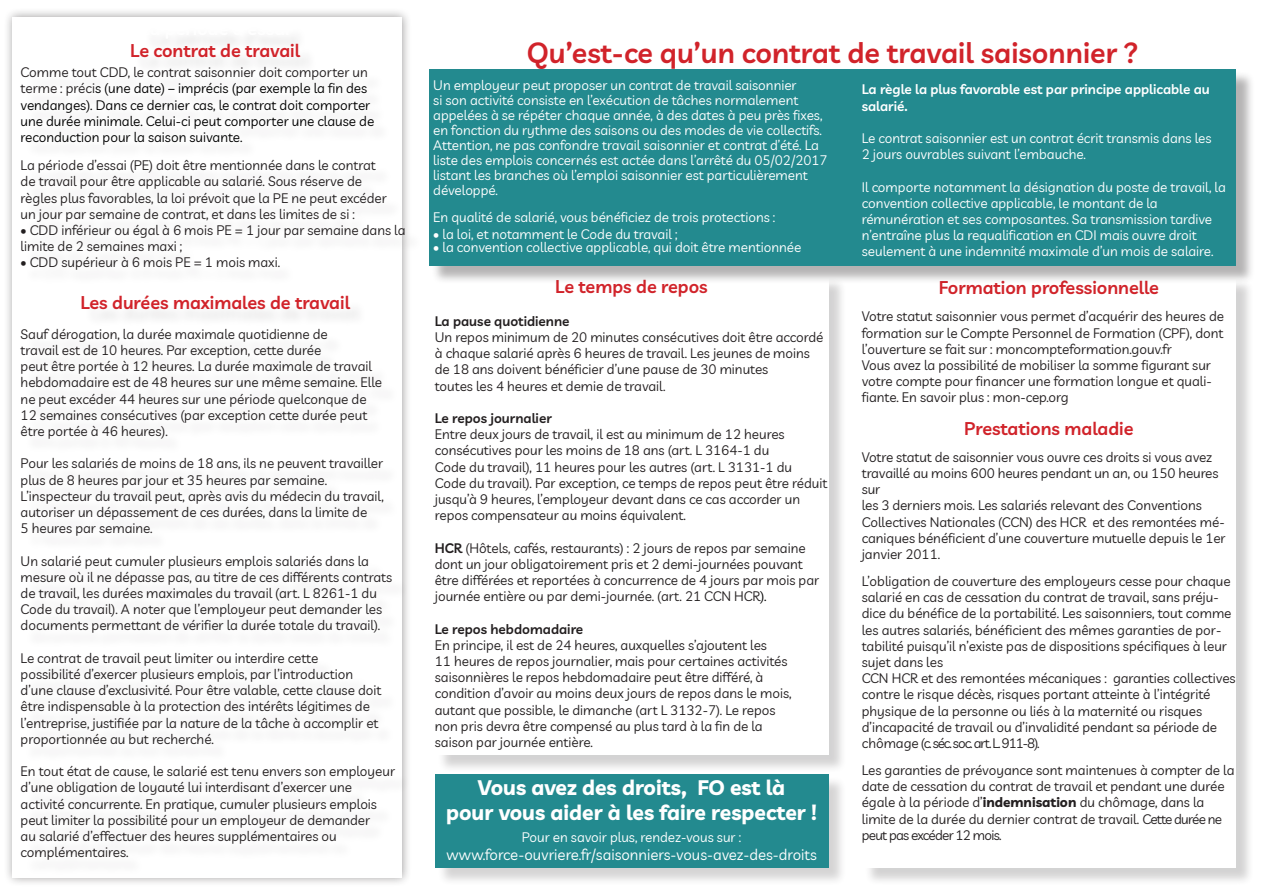
<style>
.page{position:relative;width:1263px;height:893px;background:#fff}
.page>*{position:absolute;margin:0;border:0;box-sizing:border-box;transform-origin:0 0}
.t1{font:600 28.5px "Livvic";color:#d1232a}
.t2{font:700 21px/25.2px "Livvic";color:#fff;text-align:center}
.t3{font:600 18px "Livvic";color:#d1232a}
.t4{font:15px "Livvic";color:#fff}
.t5{font:13.5px/16.2px "Livvic";color:#231f20}
.t6{font:13.5px/15px "Livvic";color:#fff}
.t7{font:13.5px/16.2px "Livvic";color:#000}
.t8{font:600 13.5px/16.2px "Livvic";color:#fff}
.t9{font:600 13.5px "Livvic";color:#231f20}
.s1{color:#231f20}
.s2{font-weight:600}
.s3{color:#000}
.s4{font-weight:700}
</style>
<div class="page">
<div style="left:437px;top:278px;width:410px;height:495px;background:#231f20;opacity:.2"></div>
<div style="left:435px;top:275px;width:393px;height:480px;background:#fff"></div>
<div style="left:3px;top:7px;width:409px;height:880px;background:#231f20;opacity:.75"></div>
<div style="left:13px;top:17px;width:389px;height:860px;background:#fff"></div>
<div style="left:437px;top:776px;width:410px;height:110px;background:#231f20;opacity:.19"></div>
<div style="left:435px;top:774px;width:393px;height:93px;background:#238a8f"></div>
<div style="left:24px;top:25px;width:399px;height:852px;background:#fcfcfc"></div>
<div style="left:864px;top:278px;width:390px;height:608px;background:#231f20;opacity:.3"></div>
<div style="left:862px;top:276px;width:374px;height:591px;background:#fff"></div>
<div style="left:432px;top:71px;width:823px;height:213px;background:#231f20;opacity:.34"></div>
<div style="left:429px;top:69px;width:807px;height:197px;background:#238a8f"></div>
<h3 class="t3" style="left:130px;top:37px;width:171px">Le contrat de travail</h3>
<p class="t7" style="left:21px;top:63px;width:355px"><span class="s1">Comme tout CDD, le contrat saisonnier doit comporter un terme : préci</span>s (une date) – imprécis (par exemple la fin des vendanges). Dans ce dernier cas, le contrat doit comporter une durée minimale. Celui-ci peut comporter une clause de reconduction pour la saison suivante.</p>
<p class="t5" style="left:21px;top:156px;width:368px">La période d’essai (PE) doit être mentionnée dans le contrat de travail pour être applicable au salarié. Sous réserve de règles plus favorables, la loi prévoit que la PE ne peut excéder un jour par semaine de contrat, et dans les limites de si :</p>
<p class="t5" style="left:21px;top:221px;width:386px">• CDD inférieur ou égal à 6 mois PE = 1 jour par semaine dans la limite de 2 semaines maxi ;</p>
<p class="t5" style="left:21px;top:254px;width:261px">• CDD supérieur à 6 mois PE = 1 mois maxi.</p>
<h3 class="t3" style="left:80px;top:289px;width:271px">Les durées maximales de travail</h3>
<p class="t5" style="left:21px;top:325px;width:363px">Sauf dérogation, la durée maximale quotidienne de<br>travail est de 10 heures. Par exception, cette durée<br>peut être portée à 12 heures. La durée maximale de travail hebdomadaire est de 48 heures sur une même semaine. Elle ne peut excéder 44 heures sur une période quelconque de 12 semaines consécutives (par exception cette durée peut être portée à 46 heures).</p>
<p class="t5" style="left:21px;top:455px;width:365px">Pour les salariés de moins de 18 ans, ils ne peuvent travailler plus de 8 heures par jour et 35 heures par semaine.<br>L’inspecteur du travail peut, après avis du médecin du travail, autoriser un dépassement de ces durées, dans la limite de<br>5 heures par semaine.</p>
<p class="t5" style="left:21px;top:552px;width:373px">Un salarié peut cumuler plusieurs emplois salariés dans la mesure où il ne dépasse pas, au titre de ces différents contrats de travail, les durées maximales du travail (art. L 8261-1 du Code du travail). A noter que l’employeur peut demander les documents permettant de vérifier la durée totale du travail).</p>
<p class="t5" style="left:21px;top:649px;width:362px">Le contrat de travail peut limiter ou interdire cette possibilité d’exercer plusieurs emplois, par l’introduction d’une clause d’exclusivité. Pour être valable, cette clause doit être indispensable à la protection des intérêts légitimes de l’entreprise, justifiée par la nature de la tâche à accomplir et proportionnée au but recherché.</p>
<p class="t5" style="left:21px;top:762px;width:376px">En tout état de cause, le salarié est tenu envers son employeur d’une obligation de loyauté lui interdisant d’exercer une activité concurrente. En pratique, cumuler plusieurs emplois peut limiter la possibilité pour un employeur de demander<br>au salarié d’effectuer des heures supplémentaires ou complémentaires.</p>
<h1 class="t1" style="left:527px;top:31px;width:614px">Qu’est-ce qu’un contrat de travail saisonnier ?</h1>
<p class="t6" style="left:433px;top:77px;width:396px">Un employeur peut proposer un contrat de travail saisonnier<br>si son activité consiste en l’exécution de tâches normalement appelées à se répéter chaque année, à des dates à peu près fixes, en fonction du rythme des saisons ou des modes de vie collectifs.<br>Attention, ne pas confondre travail saisonnier et contrat d’été. La liste des emplois concernés est actée dans l’arrêté du 05/02/2017 listant les branches où l’emploi saisonnier est particulièrement développé.</p>
<p class="t6" style="left:433px;top:209px;width:343px">En qualité de salarié, vous bénéficiez de trois protections :</p>
<p class="t6" style="left:433px;top:225px;width:246px">• la loi, et notamment le Code du travail ;</p>
<p class="t6" style="left:433px;top:239px;width:369px">• la convention collective applicable, qui doit être mentionnée</p>
<h3 class="t3" style="left:555px;top:273px;width:154px">Le temps de repos</h3>
<p class="t9" style="left:435px;top:311px;width:136px">La pause quotidienne</p>
<p class="t5" style="left:435px;top:328px;width:390px">Un repos minimum de 20 minutes consécutives doit être accordé à chaque salarié après 6 heures de travail. Les jeunes de moins de 18 ans doivent bénéficier d’une pause de 30 minutes<br>toutes les 4 heures et demie de travail.</p>
<p class="t9" style="left:435px;top:408px;width:119px">Le repos journalier</p>
<p class="t5" style="left:435px;top:425px;width:394px">Entre deux jours de travail, il est au minimum de 12 heures consécutives pour les moins de 18 ans (art. L 3164-1 du<br>Code du travail), 11 heures pour les autres (art. L 3131-1 du<br>Code du travail). Par exception, ce temps de repos peut être réduit jusqu’à 9 heures, l’employeur devant dans ce cas accorder un repos compensateur au moins équivalent.</p>
<p class="t5" style="left:435px;top:539px;width:386px"><span class="s2">HCR</span> (Hôtels, cafés, restaurants) : 2 jours de repos par semaine dont un jour obligatoirement pris et 2 demi-journées pouvant être différées et reportées à concurrence de 4 jours par mois par journée entière ou par demi-journée. (art. 21 CCN HCR<span class="s3">).</span></p>
<p class="t9" style="left:435px;top:619px;width:150px">Le repos hebdomadaire</p>
<p class="t5" style="left:435px;top:636px;width:358px">En principe, il est de 24 heures, auxquelles s’ajoutent les<br>11 heures de repos journalier, mais pour certaines activités saisonnières le repos hebdomadaire peut être différé, à condition d’avoir au moins deux jours de repos dans le mois, autant que possible, le dimanche (art L 3132-7). Le repos non pris devra être compensé au plus tard à la fin de la saison par journée entière.</p>
<h2 class="t2" style="left:446px;top:773px;width:372px">Vous avez des droits, FO est là<br>pour vous aider à les faire respecter !</h2>
<p class="t6" style="left:522px;top:829px;width:221px">Pour en savoir plus, rendez-vous sur :</p>
<p class="t4" style="left:446px;top:843px;width:372px">www.force-ouvriere.fr/saisonniers-vous-avez-des-droits</p>
<p class="t8" style="left:862px;top:80px;width:350px">La règle la plus favorable est par principe applicable au salarié.</p>
<p class="t6" style="left:862px;top:129px;width:351px;line-height:16.2px">Le contrat saisonnier est un contrat écrit transmis dans les<br>2 jours ouvrables suivant l’embauche.</p>
<p class="t6" style="left:862px;top:178px;width:366px;line-height:16.2px">Il comporte notamment la désignation du poste de travail, la convention collective applicable, le montant de la rémunération et ses composantes. Sa transmission tardive n’entraîne plus la requalification en CDI mais ouvre droit seulement à une indemnité maximale d’un mois de salaire.</p>
<h3 class="t3" style="left:939px;top:274px;width:222px">Formation professionnelle</h3>
<p class="t5" style="left:862px;top:308px;width:364px">Votre statut saisonnier vous permet d’acquérir des heures de formation sur le Compte Personnel de Formation (CPF), dont l’ouverture se fait sur : moncompteformation.gouv.fr<br>Vous avez la possibilité de mobiliser la somme figurant sur votre compte pour financer une formation longue et quali&shy;fiante. En savoir plus : mon-cep.org</p>
<h3 class="t3" style="left:964px;top:415px;width:171px">Prestations maladie</h3>
<p class="t5" style="left:862px;top:448px;width:365px">Votre statut de saisonnier vous ouvre ces droits si vous avez travaillé au moins 600 heures pendant un an, ou 150 heures sur<br>les 3 derniers mois. Les salariés relevant des Conventions Collectives Nationales (CCN) des HCR et des remontées mé&shy;caniques bénéficient d’une couverture mutuelle depuis le 1er janvier 2011.</p>
<p class="t5" style="left:862px;top:572px;width:375px">L’obligation de couverture des employeurs cesse pour chaque salarié en cas de cessation du contrat de travail, sans préju&shy;dice du bénéfice de la portabilité. Les saisonniers, tout comme les autres salariés, bénéficient des mêmes garanties de por&shy;tabilité puisqu’il n’existe pas de dispositions spécifiques à leur sujet dans les<br>CCN HCR et des remontées mécaniques : garanties collectives contre le risque décès, risques portant atteinte à l’intégrité physique de la personne ou liés à la maternité ou risques d’incapacité de travail ou d’invalidité pendant sa période de chômage (c. séc. soc. art. L. 911-8).</p>
<p class="t5" style="left:862px;top:761px;width:374px">Les garanties de prévoyance sont maintenues à compter de la date de cessation du contrat de travail et pendant une durée égale à la période d’<span class="s4">indemnisation</span> du chômage, dans la limite de la durée du dernier contrat de travail. Cette durée ne peut pas excéder 12 mois.</p>
</div>
